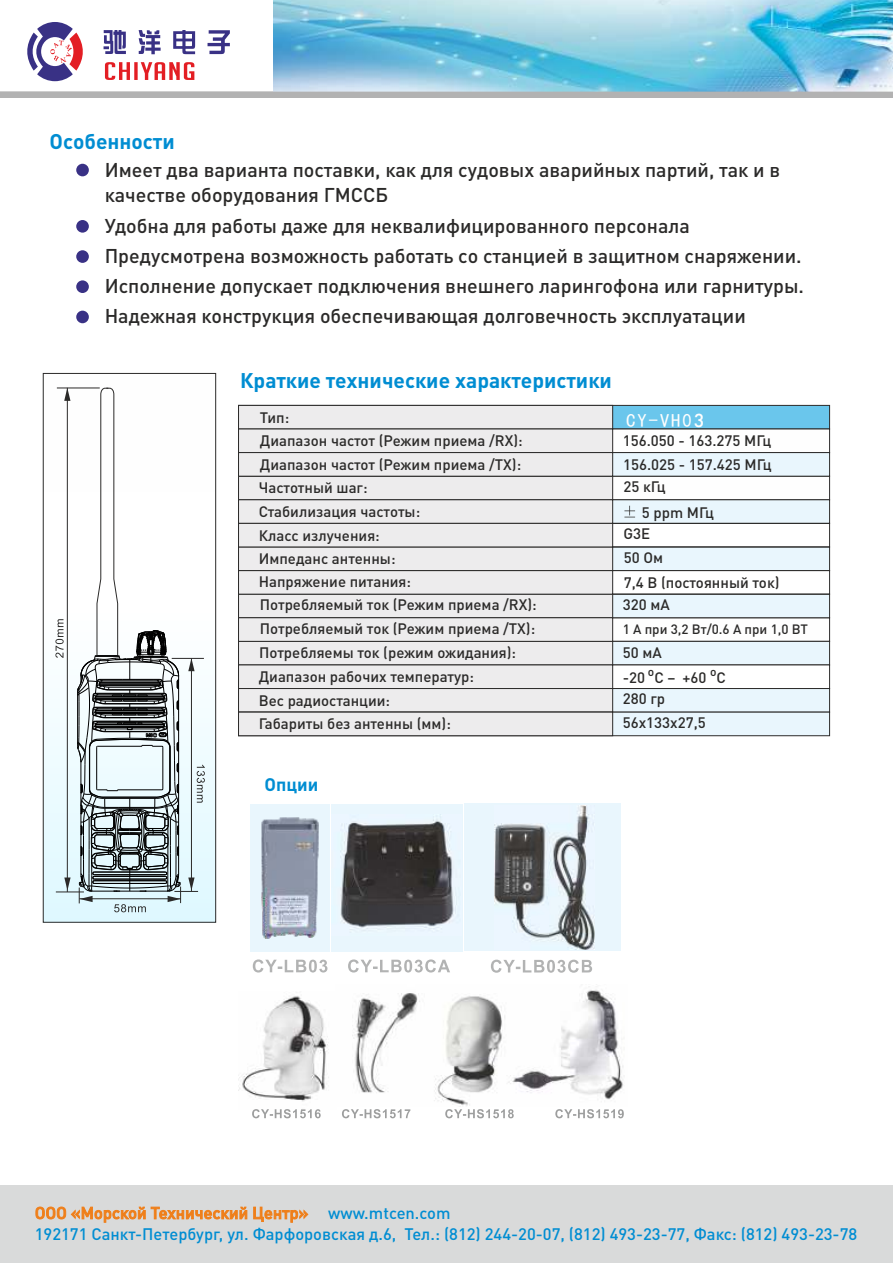
<style>
.page{position:relative;width:893px;height:1263px;background:#fff}
.page>*{position:absolute;margin:0;border:0;box-sizing:border-box;transform-origin:0 0}
.t1{font:700 21px "DIN Pro";color:#008dd2}
.t2{font:500 19.8px/30.2px "DIN Pro";color:#2b2a29}
.t3{font:18.75px "Sim Hei";color:#fefefe}
.t4{font:700 18px "DIN Pro";color:#008dd2}
.t5{font:500 16.5px/21.1px "DIN Pro";color:#008dd2}
.t6{font:500 15px/23.5px "DIN Pro";color:#2b2a29}
.t7{font:500 13.35px "DIN Pro";color:#2b2a29}
.t8{font:500 12px "DIN Pro";color:#2b2a29}
.s1{font-family:"Futura Futuris C"}
.s2{color:#ef7f1a}
</style>
<div class="page">
<div style="left:43px;top:373px;width:173px;height:549px;background:linear-gradient(to bottom,#fffffe,#e4faff)"></div>
<div style="left:43px;top:373px;width:173px;height:550px;border:1px solid #2b2a29"></div>
<svg style="left:55px;top:387px;width:150px;height:525px"></svg>
<svg style="left:27px;top:22px;width:56px;height:59px"></svg>
<svg style="left:105px;top:62px;width:89px;height:18px"></svg>
<svg style="left:104px;top:30px;width:126px;height:24px"></svg>
<img style="left:274px;top:0;width:619px;height:92px">
<div style="left:0;top:92px;width:893px;height:6px;background:#b2b2b2"></div>
<img style="left:239px;top:996px;width:90px;height:106px">
<div style="left:331px;top:804px;width:132px;height:147px;background:#e9f6fd"></div>
<div style="left:464px;top:804px;width:157px;height:147px;background:#e9f6fd"></div>
<svg style="left:253px;top:959px;width:197px;height:13px"></svg>
<div style="left:250px;top:804px;width:79px;height:147px;background:#e9f6fd"></div>
<img style="left:494px;top:806px;width:100px;height:144px">
<svg style="left:491px;top:960px;width:101px;height:13px"></svg>
<img style="left:340px;top:819px;width:114px;height:110px">
<svg style="left:252px;top:1109px;width:372px;height:9px"></svg>
<img style="left:352px;top:990px;width:271px;height:116px">
<img style="left:261px;top:817px;width:58px;height:122px">
<div style="left:0;top:1186px;width:893px;height:77px;background:#d9dada"></div>
<div style="left:76px;top:164px;width:13px;height:12px;background:#393185;border-radius:50%"></div>
<div style="left:76px;top:220px;width:13px;height:13px;background:#393185;border-radius:50%"></div>
<div style="left:76px;top:250px;width:13px;height:13px;background:#393185;border-radius:50%"></div>
<div style="left:76px;top:280px;width:13px;height:13px;background:#393185;border-radius:50%"></div>
<div style="left:76px;top:311px;width:13px;height:12px;background:#393185;border-radius:50%"></div>
<svg style="left:238px;top:404px;width:592px;height:332px;background:#e0e4e7"></svg>
<h1 class="t1" style="left:49px;top:133px;width:127px">Особенности</h1>
<h2 class="t2" style="left:105px;top:159px;width:677px;line-height:25.2px">Имеет два варианта поставки, как для судовых аварийных партий, так и в качестве оборудования ГМССБ</h2>
<p class="t2" style="left:105px;top:212px;width:701px">Удобна для работы даже для неквалифицированного персонала Предусмотрена возможность работать со станцией в защитном снаряжении.<br>Исполнение допускает подключения внешнего ларингофона или гарнитуры.<br>Надежная конструкция обеспечивающая долговечность эксплуатации</p>
<h1 class="t1" style="left:240px;top:372px;width:373px">Краткие технические характеристики</h1>
<p class="t6" style="left:260px;top:407px;width:31px">Тип:</p>
<p class="t3" style="left:626px;top:411px;width:80px">CY-VH0<span class="s1">3</span></p>
<p class="t6" style="left:260px;top:430px;width:264px">Диапазон частот (Режим приема /RX):</p>
<p class="t6" style="left:259px;top:478px;width:163px">Частотный шаг:<br>Стабилизация частоты:<br>Класс излучения:<br>Импеданс антенны:</p>
<p class="t6" style="left:623px;top:430px;width:150px">156.050 - 163.275 МГц</p>
<p class="t6" style="left:623px;top:476px;width:44px">25 кГц</p>
<p class="t6" style="left:623px;top:524px;width:41px">G3E<br>50 Ом</p>
<p class="t6" style="left:623px;top:594px;width:48px">320 мА</p>
<p class="t7" style="left:623px;top:624px;width:187px">1 А при 3,2 Вт/0.6 А при 1,0 ВТ</p>
<p class="t6" style="left:260px;top:454px;width:263px">Диапазон частот (Режим приема /ТX):</p>
<p class="t6" style="left:623px;top:454px;width:150px">156.025 - 157.425 МГц</p>
<p class="t6" style="left:642px;top:502px;width:74px">5 ppm МГц</p>
<p class="t6" style="left:259px;top:571px;width:154px">Напряжение питания:</p>
<p class="t6" style="left:624px;top:572px;width:157px">7,4 В (постоянный ток)</p>
<p class="t6" style="left:260px;top:595px;width:278px">Потребляемый ток (Режим приема /RX):<br>Потребляемый ток (Режим приема /ТX):</p>
<p class="t6" style="left:623px;top:643px;width:40px">50 мА</p>
<p class="t8" style="left:648px;top:667px;width:8px">о</p>
<p class="t8" style="left:710px;top:667px;width:8px">о</p>
<p class="t6" style="left:623px;top:668px;width:105px">-20 С – +60 С</p>
<p class="t6" style="left:259px;top:713px;width:194px">Габариты без антенны (мм):</p>
<p class="t6" style="left:623px;top:712px;width:85px">56х133х27,5</p>
<p class="t6" style="left:259px;top:643px;width:259px">Потребляемы ток (режим ожидания):<br>Диапазон рабочих температур:<br>Вес радиостанции:</p>
<p class="t6" style="left:623px;top:689px;width:44px">280 гр</p>
<p class="t4" style="left:265px;top:777px;width:55px">Опции</p>
<p class="t5" style="left:35px;top:1204px;width:824px"><span class="s2">ООО «Морской Технический Центр»</span> www.mtcen.com<br>192171 Санкт-Петербург, ул. Фарфоровская д.6, Тел.: (812) 244-20-07, (812) 493-23-77, Факс: (812) 493-23-78</p>
</div>
